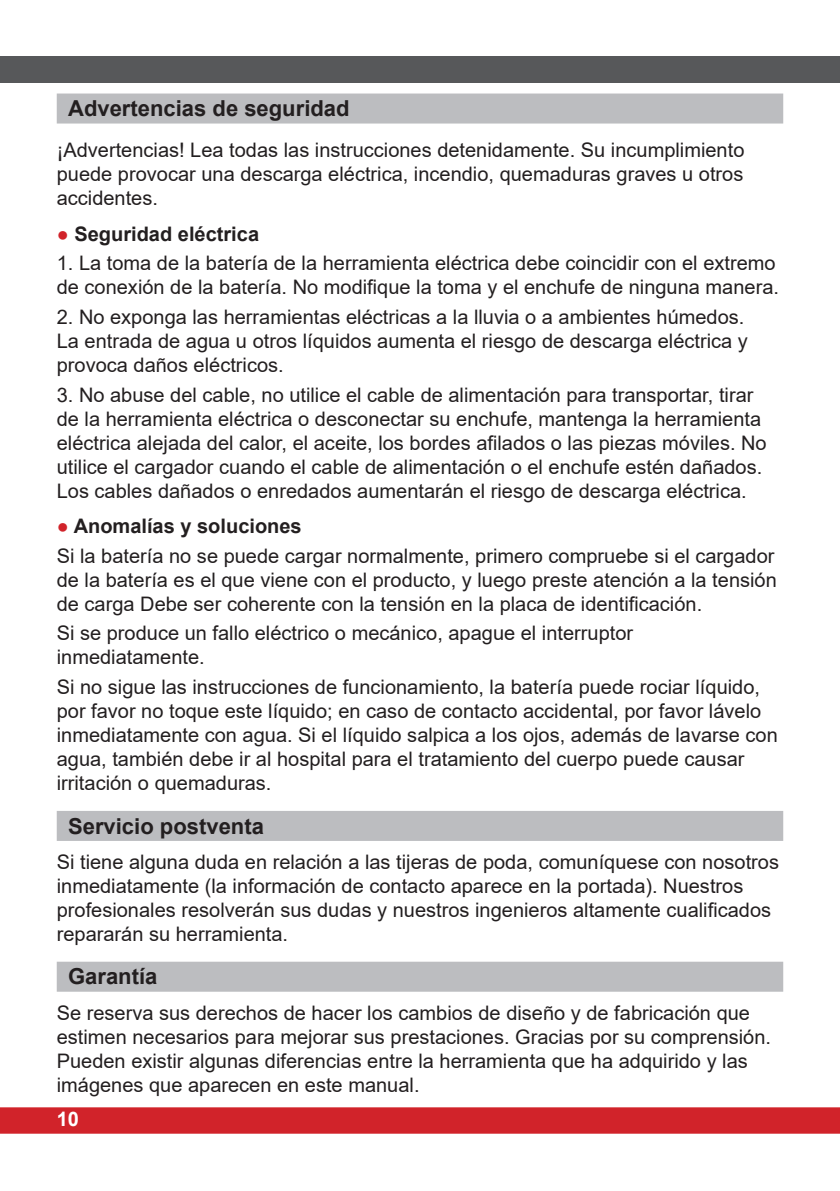
<style>
.page{position:relative;width:840px;height:1191px;background:#fff}
.page>*{position:absolute;margin:0;border:0;box-sizing:border-box;transform-origin:0 0}
.Título{font:700 22px "Arial";color:#231f20}
.t1{font:20px/24px "Arial";color:#231f20}
.t2{font:700 20px "Arial";color:#231f20}
.t3{font:700 20px "Arial";color:#fff}
.s1{color:#d1232a}
</style>
<div class="page">
<div style="left:0;top:57px;width:839px;height:26px;background:#57585a"></div>
<div style="left:0;top:1107px;width:839px;height:26px;background:#d1232a"></div>
<div style="left:57px;top:93px;width:725px;height:30px;background:#bcbdc0"></div>
<div style="left:57px;top:811px;width:725px;height:30px;background:#bcbdc0"></div>
<div style="left:57px;top:961px;width:725px;height:30px;background:#bcbdc0"></div>
<p class="Título" style="left:68px;top:93px;width:283px">Advertencias de seguridad</p>
<p class="t1" style="left:57px;top:138px;width:688px;text-align:justify">¡Advertencias! Lea todas las instrucciones detenidamente. Su incumplimiento puede provocar una descarga eléctrica, incendio, quemaduras graves u otros accidentes.</p>
<p class="t2" style="left:57px;top:219px;width:204px"><span class="s1">●</span> Seguridad eléctrica</p>
<p class="t1" style="left:57px;top:251px;width:723px">1. La toma de la batería de la herramienta eléctrica debe coincidir con el extremo de conexión de la batería. No modifique la toma y el enchufe de ninguna manera.</p>
<p class="t1" style="left:57px;top:305px;width:692px">2. No exponga las herramientas eléctricas a la lluvia o a ambientes húmedos.<br>La entrada de agua u otros líquidos aumenta el riesgo de descarga eléctrica y provoca daños eléctricos.</p>
<p class="t1" style="left:57px;top:382px;width:711px">3. No abuse del cable, no utilice el cable de alimentación para transportar, tirar de la herramienta eléctrica o desconectar su enchufe, mantenga la herramienta eléctrica alejada del calor, el aceite, los bordes afilados o las piezas móviles. No utilice el cargador cuando el cable de alimentación o el enchufe estén dañados.<br>Los cables dañados o enredados aumentarán el riesgo de descarga eléctrica.</p>
<p class="t2" style="left:57px;top:512px;width:246px"><span class="s1">●</span> Anomalías y soluciones</p>
<p class="t1" style="left:57px;top:543px;width:721px;text-align:justify">Si la batería no se puede cargar normalmente, primero compruebe si el cargador de la batería es el que viene con el producto, y luego preste atención a la tensión de carga Debe ser coherente con la tensión en la placa de identificación.</p>
<p class="t1" style="left:57px;top:621px;width:577px">Si se produce un fallo eléctrico o mecánico, apague el interruptor inmediatamente.</p>
<p class="t1" style="left:57px;top:675px;width:722px">Si no sigue las instrucciones de funcionamiento, la batería puede rociar líquido, por favor no toque este líquido; en caso de contacto accidental, por favor lávelo inmediatamente con agua. Si el líquido salpica a los ojos, además de lavarse con agua, también debe ir al hospital para el tratamiento del cuerpo puede causar irritación o quemaduras.</p>
<p class="Título" style="left:68px;top:810px;width:197px">Servicio postventa</p>
<p class="t1" style="left:57px;top:849px;width:723px">Si tiene alguna duda en relación a las tijeras de poda, comuníquese con nosotros inmediatamente (la información de contacto aparece en la portada). Nuestros profesionales resolverán sus dudas y nuestros ingenieros altamente cualificados repararán su herramienta.</p>
<p class="Título" style="left:68px;top:961px;width:91px">Garantía</p>
<p class="t1" style="left:57px;top:1000px;width:715px">Se reserva sus derechos de hacer los cambios de diseño y de fabricación que estimen necesarios para mejorar sus prestaciones. Gracias por su comprensión.<br>Pueden existir algunas diferencias entre la herramienta que ha adquirido y las imágenes que aparecen en este manual.</p>
<p class="t3" style="left:57px;top:1105px;width:24px">10</p>
</div>
